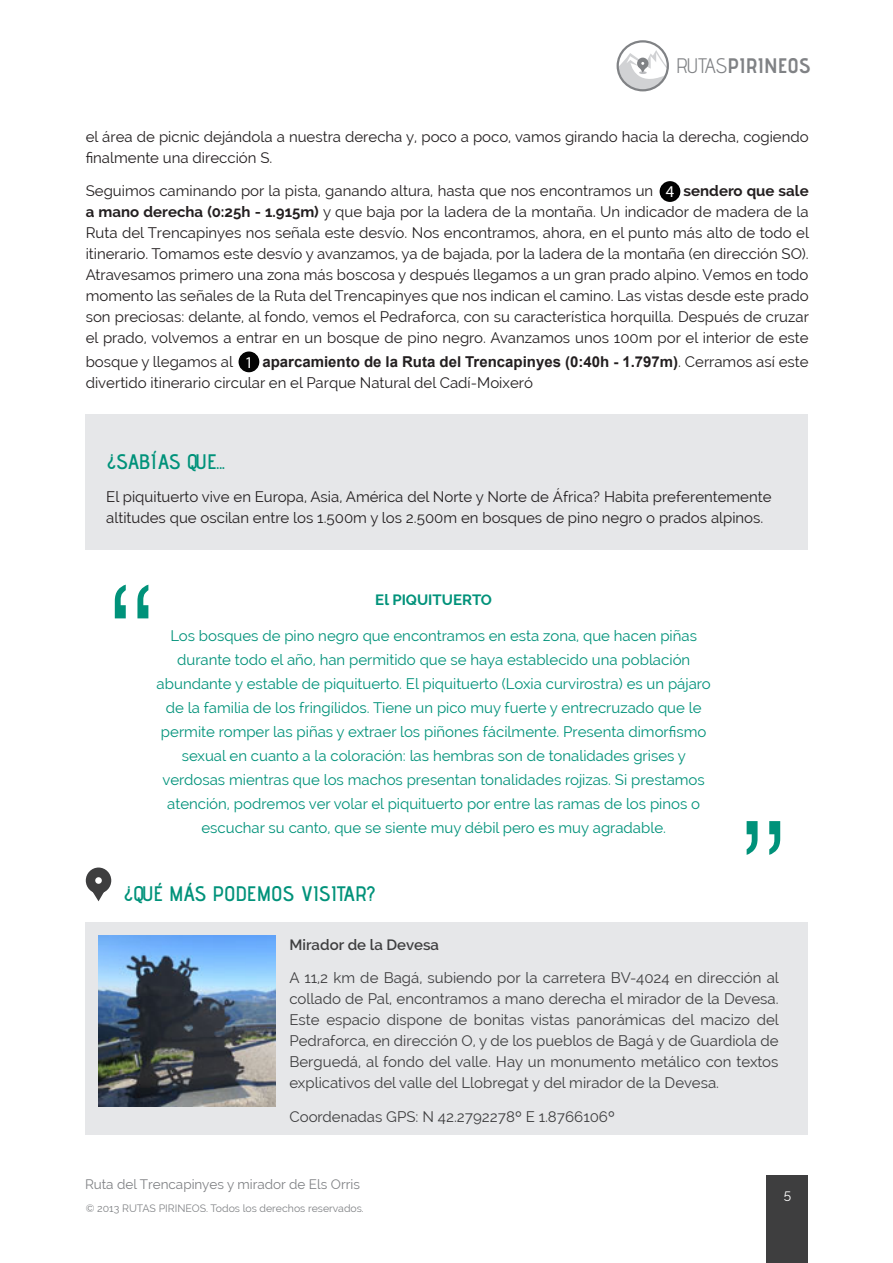
<style>
.page{position:relative;width:893px;height:1263px;background:#fff}
.page>*{position:absolute;margin:0;border:0;box-sizing:border-box;transform-origin:0 0}
.Text_interior_RUTES{font:600 21px "Advent Pro";color:#00927a}
.t1{font:700 21px "Advent Pro";color:#808285}
.t2{font:16.5px "Myriad Pro";color:#fff}
.Text_interior_RUTES-2{font:15px/21px "Raleway";color:#231f20}
.Text_interior_RUTES-3{font:15px/24px "Raleway";color:#00927a;text-align:center}
.Text_interior_RUTES-4{font:15px/21px "Raleway";color:#3e3e3f;text-align:justify}
.Text_interior_RUTES-5{font:600 15px "Raleway";color:#3e3e3f}
.Text_interior_RUTES-6{font:700 15px "Raleway";color:#00927a}
.t3{font:13.5px "Raleway";color:#808285}
.t4{font:13.5px "Raleway";color:#fff}
.t5{font:10.5px "Raleway";color:#808285}
.s1{font-weight:400}
.s2{font-weight:700}
.s3{font-family:"Arial";font-weight:700}
</style>
<div class="page">
<svg style="left:617px;top:40px;width:52px;height:52px"></svg>
<div style="left:767px;top:1175px;width:41px;height:88px;background:#3e3e3f"></div>
<div style="left:660px;top:182px;width:20px;height:19px;background:#030303;border-radius:50%"></div>
<div style="left:660px;top:181px;width:20px;height:21px;border:2px solid #000;border-radius:50%"></div>
<svg style="left:115px;top:585px;width:33px;height:33px"></svg>
<svg style="left:747px;top:821px;width:33px;height:34px"></svg>
<div style="left:239px;top:352px;width:20px;height:19px;background:#050505;border-radius:50%"></div>
<div style="left:239px;top:351px;width:20px;height:21px;border:2px solid #030303;border-radius:50%"></div>
<div style="left:85px;top:414px;width:722px;height:136px;background:#e6e7e9"></div>
<svg style="left:86px;top:867px;width:25px;height:34px"></svg>
<div style="left:85px;top:922px;width:723px;height:213px;background:#e6e7e9"></div>
<img style="left:99px;top:936px;width:176px;height:170px">
<h1 class="t1" style="left:676px;top:53px;width:136px"><span class="s1">RUTAS</span>PIRINEOS</h1>
<p class="Text_interior_RUTES-2" style="left:86px;top:126px;width:724px">el área de picnic dejándola a nuestra derecha y, poco a poco, vamos girando hacia la derecha, cogiendo finalmente una dirección S.</p>
<p class="Text_interior_RUTES-2" style="left:86px;top:181px;width:569px">Seguimos caminando por la pista, ganando altura, hasta que nos encontramos un</p>
<p class="Text_interior_RUTES-2" style="left:86px;top:181px;width:725px;text-align:justify;text-indent:598px"><span class="s2">sendero que sale a mano derecha (0:25h - 1.915m)</span> y que baja por la ladera de la montaña. Un indicador de madera de la Ruta del Trencapinyes nos señala este desvío. Nos encontramos, ahora, en el punto más alto de todo el itinerario. Tomamos este desvío y avanzamos, ya de bajada, por la ladera de la montaña (en dirección SO).<br>Atravesamos primero una zona más boscosa y después llegamos a un gran prado alpino. Vemos en todo momento las señales de la Ruta del Trencapinyes que nos indican el camino. Las vistas desde este prado son preciosas: delante, al fondo, vemos el Pedraforca, con su característica horquilla. Después de cruzar el prado, volvemos a entrar en un bosque de pino negro. Avanzamos unos 100m por el interior de este</p>
<p class="Text_interior_RUTES-2" style="left:86px;top:352px;width:149px">bosque y llegamos al</p>
<p class="t2" style="left:666px;top:181px;width:10px">4</p>
<p class="Text_interior_RUTES-2" style="left:86px;top:352px;width:724px;text-indent:177px"><span class="s3">aparcamiento de la Ruta del Trencapinyes (0:40h - 1.797m)</span>. Cerramos así este divertido itinerario circular en el Parque Natural del Cadí-Moixeró</p>
<p class="t2" style="left:245px;top:352px;width:10px">1</p>
<p class="Text_interior_RUTES" style="left:106px;top:448px;width:121px">¿SABÍAS QUE...</p>
<p class="Text_interior_RUTES-2" style="left:106px;top:486px;width:667px">El piquituerto vive en Europa, Asia, América del Norte y Norte de África? Habita preferentemente altitudes que oscilan entre los 1.500m y los 2.500m en bosques de pino negro o prados alpinos.</p>
<p class="Text_interior_RUTES-6" style="left:375px;top:591px;width:118px">El PIQUITUERTO</p>
<p class="Text_interior_RUTES-3" style="left:157px;top:624px;width:556px">Los bosques de pino negro que encontramos en esta zona, que hacen piñas durante todo el año, han permitido que se haya establecido una población abundante y estable de piquituerto. El piquituerto (Loxia curvirostra) es un pájaro de la familia de los fringílidos. Tiene un pico muy fuerte y entrecruzado que le permite romper las piñas y extraer los piñones fácilmente. Presenta dimorfismo sexual en cuanto a la coloración: las hembras son de tonalidades grises y verdosas mientras que los machos presentan tonalidades rojizas. Si prestamos atención, podremos ver volar el piquituerto por entre las ramas de los pinos o escuchar su canto, que se siente muy débil pero es muy agradable.</p>
<p class="Text_interior_RUTES" style="left:123px;top:881px;width:253px">¿QUÉ MÁS PODEMOS VISITAR?</p>
<p class="Text_interior_RUTES-5" style="left:289px;top:935px;width:151px">Mirador de la Devesa</p>
<p class="Text_interior_RUTES-4" style="left:289px;top:967px;width:491px">A 11,2 km de Bagá, subiendo por la carretera BV-4024 en dirección al collado de Pal, encontramos a mano derecha el mirador de la Devesa.<br>Este espacio dispone de bonitas vistas panorámicas del macizo del Pedraforca, en dirección O, y de los pueblos de Bagá y de Guardiola de Berguedá, al fondo del valle. Hay un monumento metálico con textos explicativos del valle del Llobregat y del mirador de la Devesa.</p>
<p class="Text_interior_RUTES-4" style="left:289px;top:1106px;width:327px">Coordenadas GPS: N 42.2792278º E 1.8766106º</p>
<p class="t3" style="left:85px;top:1176px;width:276px">Ruta del Trencapinyes y mirador de Els Orris</p>
<p class="t5" style="left:86px;top:1202px;width:280px">© 2013 RUTAS PIRINEOS. Todos los derechos reservados.</p>
<p class="t4" style="left:784px;top:1186px;width:9px">5</p>
</div>
